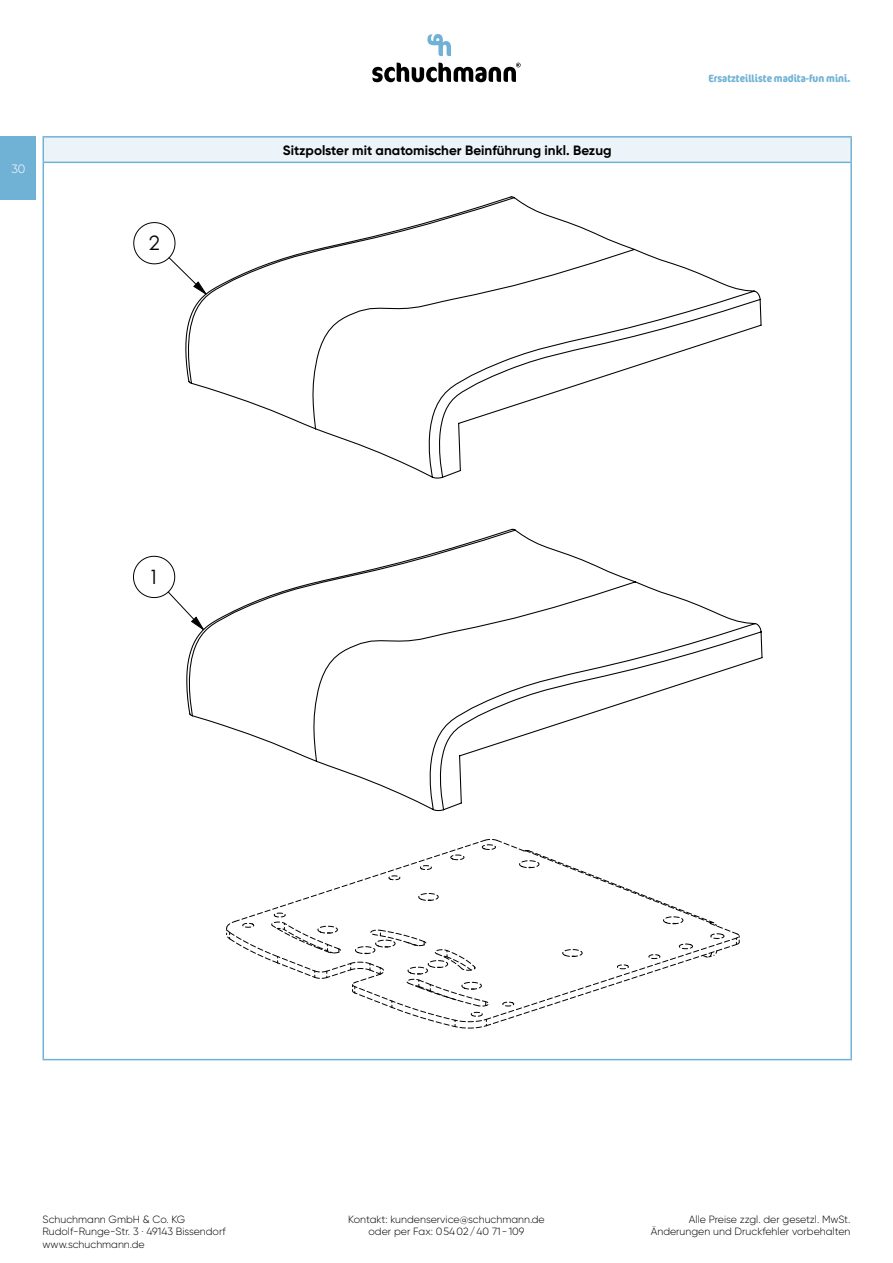
<style>
.page{position:relative;width:893px;height:1263px;background:#fff}
.page>*{position:absolute;margin:0;border:0;box-sizing:border-box;transform-origin:0 0}
.t1{font:19.8px "Century Gothic";color:#010202}
.t2{font:700 13.5px "Gilroy";color:#000}
.t3{font:300 12px "Gilroy";color:#fff}
.t4{font:300 10.5px/12.6px "Gilroy";color:#000;text-align:center}
.t5{font:700 condensed 10.5px "Cocon Offc Pro";color:#70b2d6}
</style>
<div class="page">
<svg style="left:372px;top:63px;width:149px;height:19px"></svg>
<svg style="left:427px;top:34px;width:24px;height:22px"></svg>
<div style="left:0;top:136px;width:36px;height:64px;background:#70b2d6"></div>
<div style="left:43px;top:137px;width:808px;height:25px;background:#ecf4fa"></div>
<svg style="left:43px;top:138px;width:1px;height:24px"></svg>
<hr style="left:43px;top:136px;width:809px;height:2px;background:#70b2d6">
<hr style="left:850px;top:138px;width:2px;height:24px;background:#70b2d6">
<hr style="left:43px;top:163px;width:1px;height:896px;background:#70b2d6">
<hr style="left:43px;top:162px;width:809px;height:1px;background:#70b2d6">
<hr style="left:850px;top:163px;width:2px;height:896px;background:#70b2d6">
<hr style="left:43px;top:1059px;width:809px;height:1px;background:#70b2d6">
<svg style="left:133px;top:222px;width:52px;height:389px"></svg>
<svg style="left:185px;top:196px;width:577px;height:615px"></svg>
<svg style="left:226px;top:839px;width:514px;height:189px"></svg>
<p class="t3" style="left:11px;top:161px;width:16px">30</p>
<h1 class="t1" style="left:149px;top:229px;width:12px">2</h1>
<p class="t2" style="left:283px;top:142px;width:330px">Sitzpolster mit anatomischer Beinführung inkl. Bezug</p>
<p class="t5" style="left:708px;top:71px;width:144px">Ersatzteilliste madita-fun mini.</p>
<h1 class="t1" style="left:149px;top:563px;width:12px">1</h1>
<p class="t4" style="left:43px;top:1212px;width:185px;text-align:left">Schuchmann GmbH &amp; Co. KG<br>Rudolf-Runge-Str. 3 · 49143 Bissendorf www.schuchmann.de</p>
<p class="t4" style="left:651px;top:1212px;width:201px;text-align:right">Alle Preise zzgl. der gesetzl. MwSt.<br>Änderungen und Druckfehler vorbehalten</p>
<p class="t4" style="left:348px;top:1212px;width:198px">Kontakt: kundenservice@schuchmann.de oder per Fax: 0 54 02 / 40 71 - 109</p>
</div>
